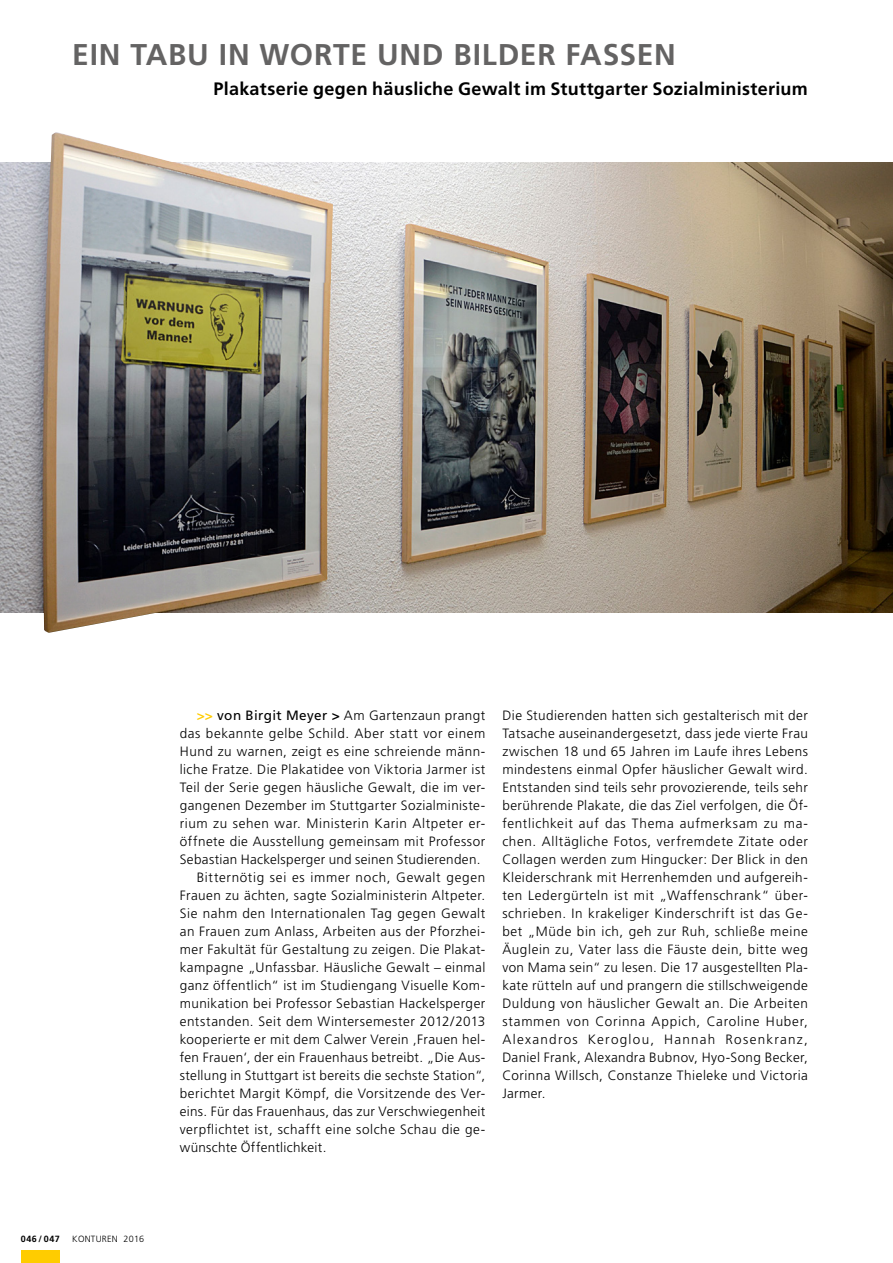
<style>
.page{position:relative;width:893px;height:1263px;background:#fff}
.page>*{position:absolute;margin:0;border:0;box-sizing:border-box;transform-origin:0 0}
.t1{font:700 30px "Frutiger LT";letter-spacing:.025em;color:#646363}
.t2{font:700 18px "Frutiger LT";letter-spacing:.015em;color:#000}
.t3{font:300 13.5px/18px "Frutiger LT";letter-spacing:.035em;color:#000;text-align:justify}
.t4{font:300 9px "Frutiger LT";letter-spacing:.025em;color:#000}
.t5{font:700 9px "Frutiger LT";letter-spacing:.05em;color:#000}
.s1{font-weight:700;color:#fc0}
.s2{font-weight:400}
.s3{font-weight:700}
</style>
<div class="page">
<div style="left:21px;top:1250px;width:39px;height:13px;background:#fc0"></div>
<img style="left:0;top:162px;width:893px;height:450px">
<img style="left:46px;top:132px;width:287px;height:151px">
<img style="left:43px;top:566px;width:263px;height:67px">
<h1 class="t1" style="left:72px;top:37px;width:605px">EIN TABU IN WORTE UND BILDER FASSEN</h1>
<h2 class="t2" style="left:214px;top:78px;width:596px">Plakatserie gegen häusliche Gewalt im Stuttgarter Sozialministerium</h2>
<p class="t5" style="left:21px;top:1234px;width:40px">046 / 047</p>
<p class="t4" style="left:72px;top:1234px;width:73px">KONTUREN 2016</p>
<p class="t3" style="left:197px;top:707px;width:290px"><span class="s1">&gt;&gt;</span> <span class="s2">von Birgit Meyer</span> <span class="s3">&gt;</span> Am Gartenzaun prangt</p>
<p class="t3" style="left:180px;top:725px;width:307px">das bekannte gelbe Schild. Aber statt vor einem</p>
<p class="t3" style="left:180px;top:743px;width:307px">Hund zu warnen, zeigt es eine schreiende männ-</p>
<p class="t3" style="left:180px;top:761px;width:307px">liche Fratze. Die Plakatidee von Viktoria Jarmer ist</p>
<p class="t3" style="left:180px;top:779px;width:307px">Teil der Serie gegen häusliche Gewalt, die im ver-</p>
<p class="t3" style="left:180px;top:797px;width:307px">gangenen Dezember im Stuttgarter Sozialministe-</p>
<p class="t3" style="left:180px;top:814px;width:307px">rium zu sehen war. Ministerin Karin Altpeter er-</p>
<p class="t3" style="left:180px;top:832px;width:307px">öffnete die Ausstellung gemeinsam mit Professor</p>
<p class="t3" style="left:180px;top:850px;width:302px">Sebastian Hackelsperger und seinen Studierenden.</p>
<p class="t3" style="left:197px;top:868px;width:290px">Bitternötig sei es immer noch, Gewalt gegen</p>
<p class="t3" style="left:180px;top:886px;width:307px">Frauen zu ächten, sagte Sozialministerin Altpeter.</p>
<p class="t3" style="left:180px;top:904px;width:307px">Sie nahm den Internationalen Tag gegen Gewalt</p>
<p class="t3" style="left:180px;top:922px;width:307px">an Frauen zum Anlass, Arbeiten aus der Pforzhei-</p>
<p class="t3" style="left:180px;top:940px;width:307px">mer Fakultät für Gestaltung zu zeigen. Die Plakat-</p>
<p class="t3" style="left:180px;top:958px;width:307px">kampagne „Unfassbar. Häusliche Gewalt – einmal</p>
<p class="t3" style="left:180px;top:976px;width:307px">ganz öffentlich“ ist im Studiengang Visuelle Kom-</p>
<p class="t3" style="left:180px;top:994px;width:307px">munikation bei Professor Sebastian Hackelsperger</p>
<p class="t3" style="left:180px;top:1012px;width:307px">entstanden. Seit dem Wintersemester 2012/2013</p>
<p class="t3" style="left:180px;top:1030px;width:307px">kooperierte er mit dem Calwer Verein ‚Frauen hel-</p>
<p class="t3" style="left:180px;top:1048px;width:307px">fen Frauen‘, der ein Frauenhaus betreibt. „Die Aus-</p>
<p class="t3" style="left:180px;top:1066px;width:307px">stellung in Stuttgart ist bereits die sechste Station“,</p>
<p class="t3" style="left:180px;top:1084px;width:307px">berichtet Margit Kömpf, die Vorsitzende des Ver-</p>
<p class="t3" style="left:180px;top:1102px;width:307px">eins. Für das Frauenhaus, das zur Verschwiegenheit</p>
<p class="t3" style="left:180px;top:1120px;width:307px">verpflichtet ist, schafft eine solche Schau die ge-</p>
<p class="t3" style="left:180px;top:1138px;width:148px">wünschte Öffentlichkeit.</p>
<p class="t3" style="left:502px;top:706px;width:307px">Die Studierenden hatten sich gestalterisch mit der Tatsache auseinandergesetzt, dass jede vierte Frau zwischen 18 und 65 Jahren im Laufe ihres Lebens mindestens einmal Opfer häuslicher Gewalt wird.<br>Entstanden sind teils sehr provozierende, teils sehr berührende Plakate, die das Ziel verfolgen, die Öf&shy;fentlichkeit auf das Thema aufmerksam zu ma&shy;chen. Alltägliche Fotos, verfremdete Zitate oder Collagen werden zum Hingucker: Der Blick in den Kleiderschrank mit Herrenhemden und aufgereih&shy;ten Ledergürteln ist mit „Waffenschrank“ über&shy;schrieben. In krakeliger Kinderschrift ist das Ge&shy;bet „Müde bin ich, geh zur Ruh, schließe meine Äuglein zu, Vater lass die Fäuste dein, bitte weg von Mama sein“ zu lesen. Die 17 ausgestellten Pla&shy;kate rütteln auf und prangern die stillschweigende Duldung von häuslicher Gewalt an. Die Arbeiten stammen von Corinna Appich, Caroline Huber, Alexandros Keroglou, Hannah Rosenkranz, Daniel Frank, Alexandra Bubnov, Hyo-Song Becker, Corinna Willsch, Constanze Thieleke und Victoria Jarmer.</p>
</div>
